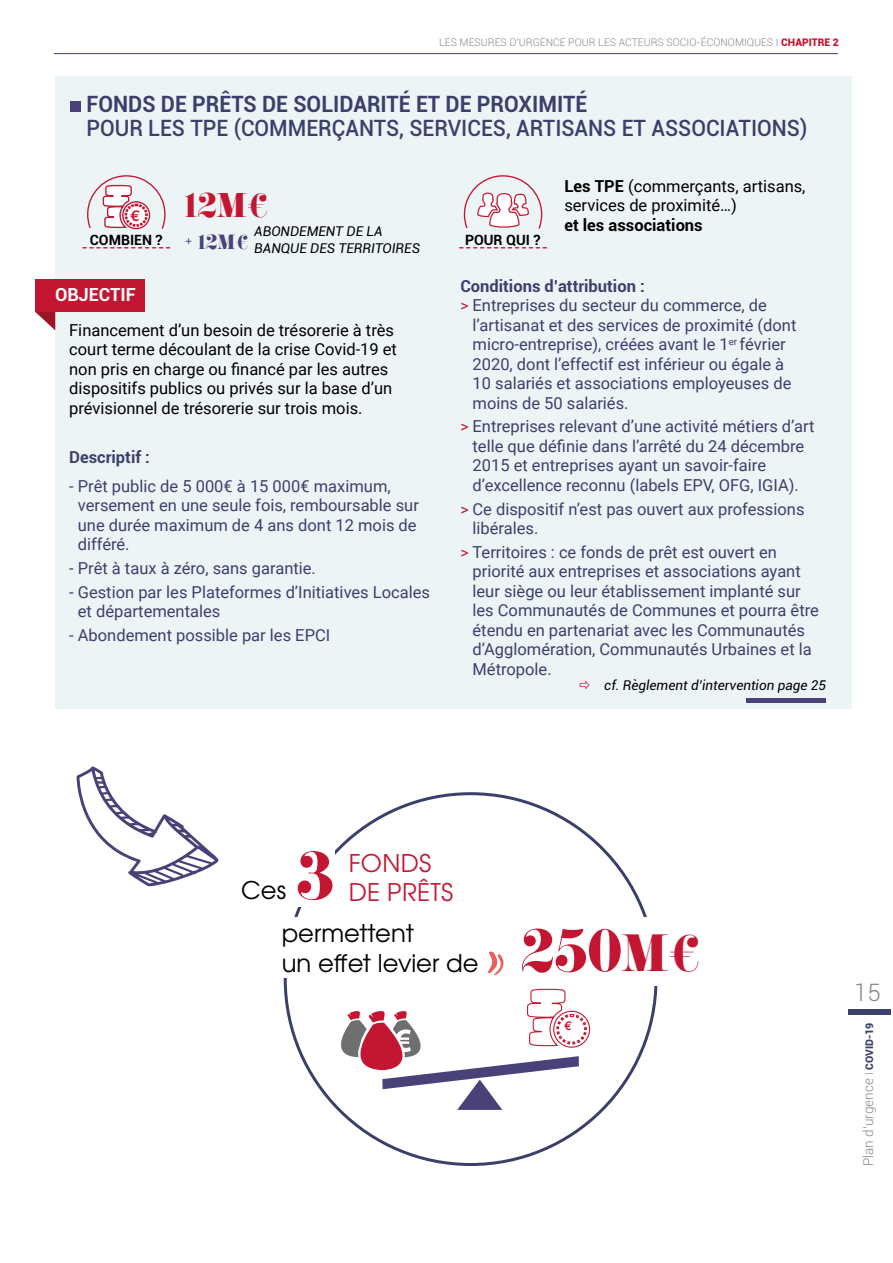
<style>
.page{position:relative;width:893px;height:1263px;background:#fff}
.page>*{position:absolute;margin:0;border:0;box-sizing:border-box;transform-origin:0 0}
.t1{font:58.35px "Eloquent JF Pro";color:#c31632}
.t2{font:30px "Eloquent JF Pro";color:#c31632}
.t3{font:24.3px/29.1px "Te X Gyre Adventor";color:#000}
.t4{font:24.3px "Te X Gyre Adventor";letter-spacing:.015em;color:#c31632}
.t5{font:300 24px "Roboto";color:#878787}
.t6{font:500 22.5px "Roboto";color:#3b406b;scale:.95 1}
.t7{font:700 22.5px "Roboto";color:#3b406b;scale:.95 1}
.t8{font:700 18px "Roboto";color:#fff}
.t9{font:18px "Eloquent JF Pro";color:#484278}
.t10{font:16.5px/19.5px "Roboto";color:#3b406b}
.t11{font:16.5px/19.5px "Roboto";color:#000}
.t12{font:700 16.5px "Roboto";color:#3b406b}
.t13{font:700 16.5px "Roboto";color:#000}
.t14{font:700 14.1px "Roboto";color:#000}
.t15{font:700 14.1px "Te X Gyre Adventor";color:#c31632}
.t16{font:italic 13.5px/16.2px "Roboto";color:#000}
.t17{font:300 13.5px "Roboto";color:#878787}
.t18{font:700 11.55px "Te X Gyre Adventor";color:#c31632}
.t19{font:300 10.5px "Roboto";color:#878787}
.s1{color:#837f9e}
.s2{font-weight:900;color:#c31632}
.s3{font-weight:700}
.s4{font-family:"Eloquent JF Pro";font-weight:400;font-size:24px;color:#484278}
.s5{font-size:15.75px;color:#c31632}
.s6{font-family:"Eloquent JF Pro";font-size:52.2px;color:#c31632}
.s7{font-family:"Eloquent JF Pro";font-size:45.75px;color:#c31632}
.s8{font-size:10.5px;color:#837f9e}
.s9{font-weight:900;font-size:10.5px;color:#3b406b}
</style>
<div class="page">
<div style="left:848px;top:1009px;width:43px;height:6px;background:#3b406b"></div>
<hr style="left:54px;top:53px;width:784px;height:1px;background:#3b406b">
<div style="left:55px;top:77px;width:797px;height:632px;background:#edf4f6"></div>
<div style="left:71px;top:101px;width:10px;height:11px;background:#484278"></div>
<svg style="left:35px;top:312px;width:20px;height:18px"></svg>
<div style="left:35px;top:279px;width:110px;height:33px;background:#c31632"></div>
<hr style="left:746px;top:698px;width:80px;height:4px;background:#484278">
<svg style="left:82px;top:175px;width:88px;height:73px"></svg>
<svg style="left:459px;top:247px;width:88px;height:1px"></svg>
<svg style="left:463px;top:175px;width:80px;height:54px"></svg>
<svg style="left:77px;top:766px;width:141px;height:120px"></svg>
<svg style="left:324px;top:988px;width:267px;height:122px"></svg>
<svg style="left:488px;top:951px;width:16px;height:24px"></svg>
<p class="t19" style="left:439px;top:35px;width:401px">LES MESURES D’URGENCE POUR LES ACTEURS SOCIO-ÉCONOMIQUES <span class="s1">I</span> <span class="s2">CHAPITRE 2</span></p>
<h3 class="t7" style="left:87px;top:88px;width:528px">FONDS DE PRÊTS DE SOLIDARITÉ ET DE PROXIMITÉ</h3>
<h3 class="t6" style="left:87px;top:112px;width:760px">POUR LES TPE (COMMERÇANTS, SERVICES, ARTISANS ET ASSOCIATIONS)</h3>
<p class="t11" style="left:564px;top:176px;width:243px"><span class="s3">Les TPE</span> (commerçants, artisans, services de proximité…)</p>
<p class="t13" style="left:564px;top:213px;width:140px">et les associations</p>
<h2 class="t2" style="left:184px;top:189px;width:86px">12M€</h2>
<p class="t15" style="left:131px;top:203px;width:9px">€</p>
<p class="t14" style="left:90px;top:230px;width:104px">COMBIEN ? <span class="s4">+</span></p>
<p class="t14" style="left:465px;top:230px;width:77px">POUR QUI ?</p>
<p class="t16" style="left:254px;top:223px;width:167px">ABONDEMENT DE LA<br>BANQUE DES TERRITOIRES</p>
<p class="t9" style="left:198px;top:232px;width:52px">12M€</p>
<p class="t8" style="left:55px;top:282px;width:82px">OBJECTIF</p>
<p class="t11" style="left:69px;top:319px;width:329px">Financement d’un besoin de trésorerie à très court terme découlant de la crise Covid-19 et non pris en charge ou financé par les autres dispositifs publics ou privés sur la base d’un prévisionnel de trésorerie sur trois mois.</p>
<p class="t12" style="left:69px;top:446px;width:82px">Descriptif :</p>
<p class="t10" style="left:78px;top:475px;width:343px;text-indent:-9px">- Prêt public de 5 000€ à 15 000€ maximum, versement en une seule fois, remboursable sur une durée maximum de 4 ans dont 12 mois de différé.</p>
<p class="t10" style="left:69px;top:558px;width:248px">- Prêt à taux à zéro, sans garantie.</p>
<p class="t10" style="left:78px;top:581px;width:354px;text-indent:-9px">- Gestion par les Plateformes d’Initiatives Locales et départementales</p>
<p class="t10" style="left:69px;top:625px;width:263px">- Abondement possible par les EPCI</p>
<p class="t12" style="left:460px;top:274px;width:186px">Conditions d’attribution :</p>
<p class="t10" style="left:460px;top:295px;width:308px"><span class="s5">&gt;</span> Entreprises du secteur du commerce, de</p>
<p class="t10" style="left:473px;top:314px;width:325px">l’artisanat et des services de proximité (dont</p>
<p class="t10" style="left:473px;top:334px;width:315px">micro-entreprise), créées avant le 1<sup>er</sup> février</p>
<p class="t10" style="left:473px;top:353px;width:313px">2020, dont l’effectif est inférieur ou égale à</p>
<p class="t10" style="left:473px;top:373px;width:320px">10 salariés et associations employeuses de</p>
<p class="t10" style="left:473px;top:392px;width:158px">moins de 50 salariés.</p>
<p class="t10" style="left:473px;top:416px;width:343px;text-indent:-12px"><span class="s5">&gt;</span> Entreprises relevant d’une activité métiers d’art telle que définie dans l’arrêté du 24 décembre 2015 et entreprises ayant un savoir-faire d’excellence reconnu (labels EPV, OFG, IGIA).</p>
<p class="t10" style="left:473px;top:498px;width:333px;text-indent:-12px"><span class="s5">&gt;</span> Ce dispositif n’est pas ouvert aux professions libérales.</p>
<p class="t10" style="left:473px;top:542px;width:348px;text-indent:-12px"><span class="s5">&gt;</span> Territoires : ce fonds de prêt est ouvert en priorité aux entreprises et associations ayant leur siège ou leur établissement implanté sur les Communautés de Communes et pourra être étendu en partenariat avec les Communautés d’Agglomération, Communautés Urbaines et la Métropole.</p>
<p class="t16" style="left:604px;top:677px;width:223px">cf. Règlement d’intervention page 25</p>
<h1 class="t1" style="left:296px;top:844px;width:40px">3</h1>
<h3 class="t4" style="left:349px;top:844px;width:84px">FONDS</h3>
<h3 class="t4" style="left:349px;top:873px;width:106px">DE PRÊTS</h3>
<h3 class="t3" style="left:282px;top:917px;width:420px">permettent<br>un effet levier de <span class="s6">250</span><span class="s7">M€</span></h3>
<h3 class="t3" style="left:241px;top:874px;width:46px">Ces</h3>
<p class="t18" style="left:565px;top:1016px;width:8px">€</p>
<h3 class="t5" style="left:854px;top:976px;width:28px">15</h3>
<p class="t17" style="left:859px;top:1166px;width:145px;rotate:-90deg">Plan d’urgence <span class="s8">I</span> <span class="s9">COVID-19</span></p>
</div>
